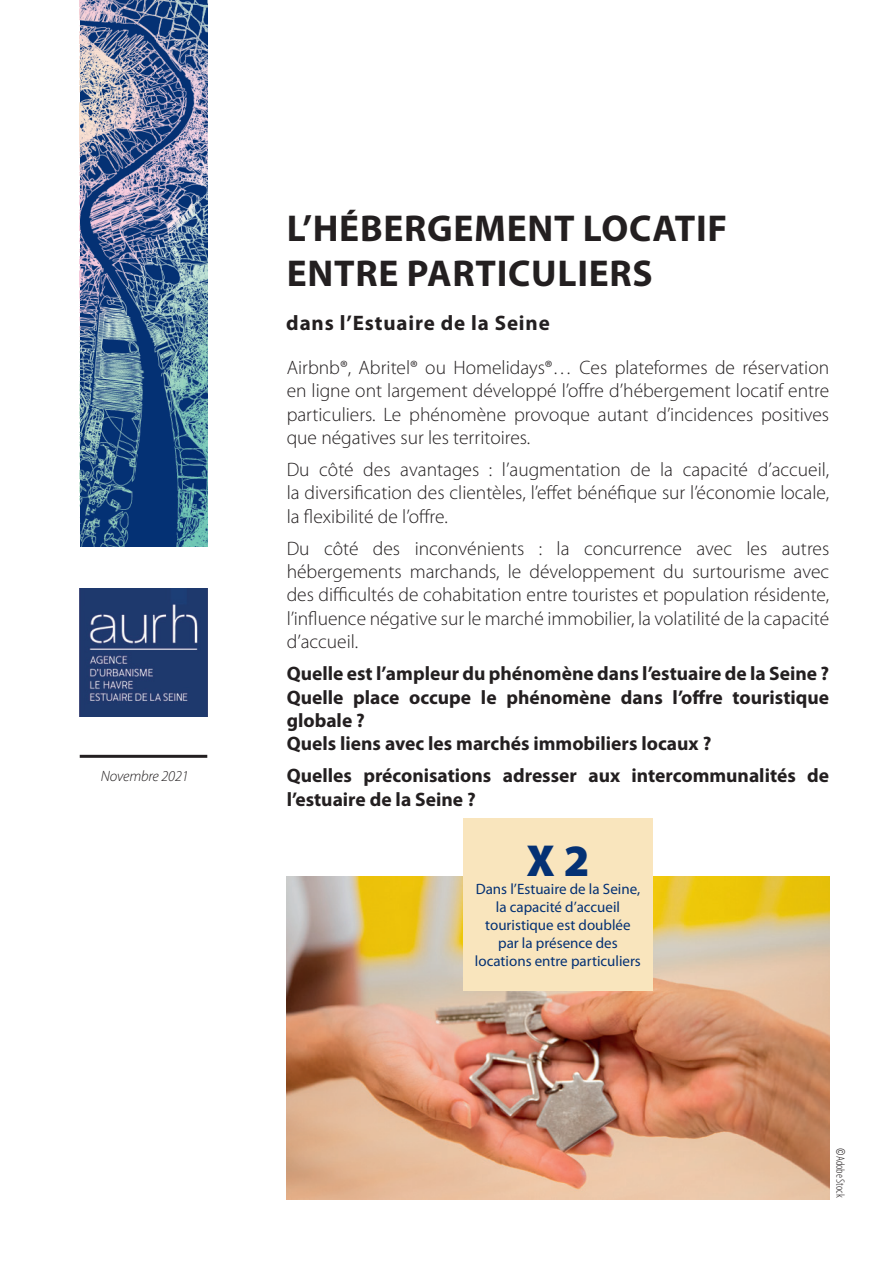
<style>
.page{position:relative;width:893px;height:1263px;background:#fff}
.page>*{position:absolute;margin:0;border:0;box-sizing:border-box;transform-origin:0 0}
.t1{font:900 45px "Myriad Pro";color:#043174}
.t2{font:700 37.5px/45px "Myriad Pro";letter-spacing:.02em;color:#231f20}
.t3{font:700 21px "Myriad Pro";letter-spacing:.04em;color:#231f20}
.t4{font:300 19.5px/23.4px "Myriad Pro";color:#231f20;text-align:justify}
.t5{font:700 19.5px/23.4px "Myriad Pro";color:#231f20}
.t6{font:15px/18px "Myriad Pro";color:#043174;text-align:center}
.t7{font:italic 300 15px "Myriad Pro";letter-spacing:-.01em;color:#231f20}
.t8{font:300 condensed 12px "Myriad Pro";color:#231f20}
.s1{font-family:"Interstate"}
</style>
<div class="page">
<img style="left:287px;top:877px;width:542px;height:322px">
<hr style="left:80px;top:755px;width:127px;height:3px;background:#231f20">
<img style="left:80px;top:589px;width:127px;height:127px">
<img style="left:80px;top:0;width:127px;height:547px">
<div style="left:463px;top:819px;width:190px;height:172px;background:#f9e5bd"></div>
<p class="t7" style="left:101px;top:767px;width:89px">Novembre 2021</p>
<h2 class="t2" style="left:287px;top:204px;width:442px">L’HÉBERGEMENT LOCATIF<br>ENTRE PARTICULIERS</h2>
<p class="t3" style="left:286px;top:310px;width:265px">dans l’Estuaire de la Seine</p>
<p class="t4" style="left:287px;top:355px;width:544px">Airbnb®, Abritel® ou Homelidays®… Ces plateformes de réservation en ligne ont largement développé l’offre d’hébergement locatif entre particuliers. Le phénomène provoque autant d’incidences positives que négatives sur les territoires.</p>
<p class="t4" style="left:287px;top:457px;width:544px">Du côté des avantages : l’augmentation de la capacité d’accueil, la diversification des clientèles, l’effet bénéfique sur l’économie locale, la flexibilité de l’offre.</p>
<p class="t4" style="left:287px;top:536px;width:544px">Du côté des inconvénients : la concurrence avec les autres hébergements marchands, le développement du surtourisme avec des difficultés de cohabitation entre touristes et population résidente, l’influence négative sur le marché immobilier, la volatilité de la capacité d’accueil.</p>
<p class="t5" style="left:287px;top:661px;width:544px">Quelle est l’ampleur du phénomène dans l’estuaire de la Seine ?<br>Quelle place occupe le phénomène dans l’offre touristique globale ?<br>Quels liens avec les marchés immobiliers locaux ?</p>
<p class="t5" style="left:287px;top:763px;width:544px">Quelles préconisations adresser aux intercommunalités de l’estuaire de la Seine ?</p>
<h1 class="t1" style="left:526px;top:831px;width:65px">X 2</h1>
<p class="t6" style="left:475px;top:880px;width:167px">Dans l’Estuaire de la Seine, la capacité d’accueil touristique est doublée par la présence des locations entre particuliers</p>
<p class="t8" style="left:847px;top:1148px;width:51px;rotate:90deg"><span class="s1">©</span>Adobe Stock</p>
</div>
